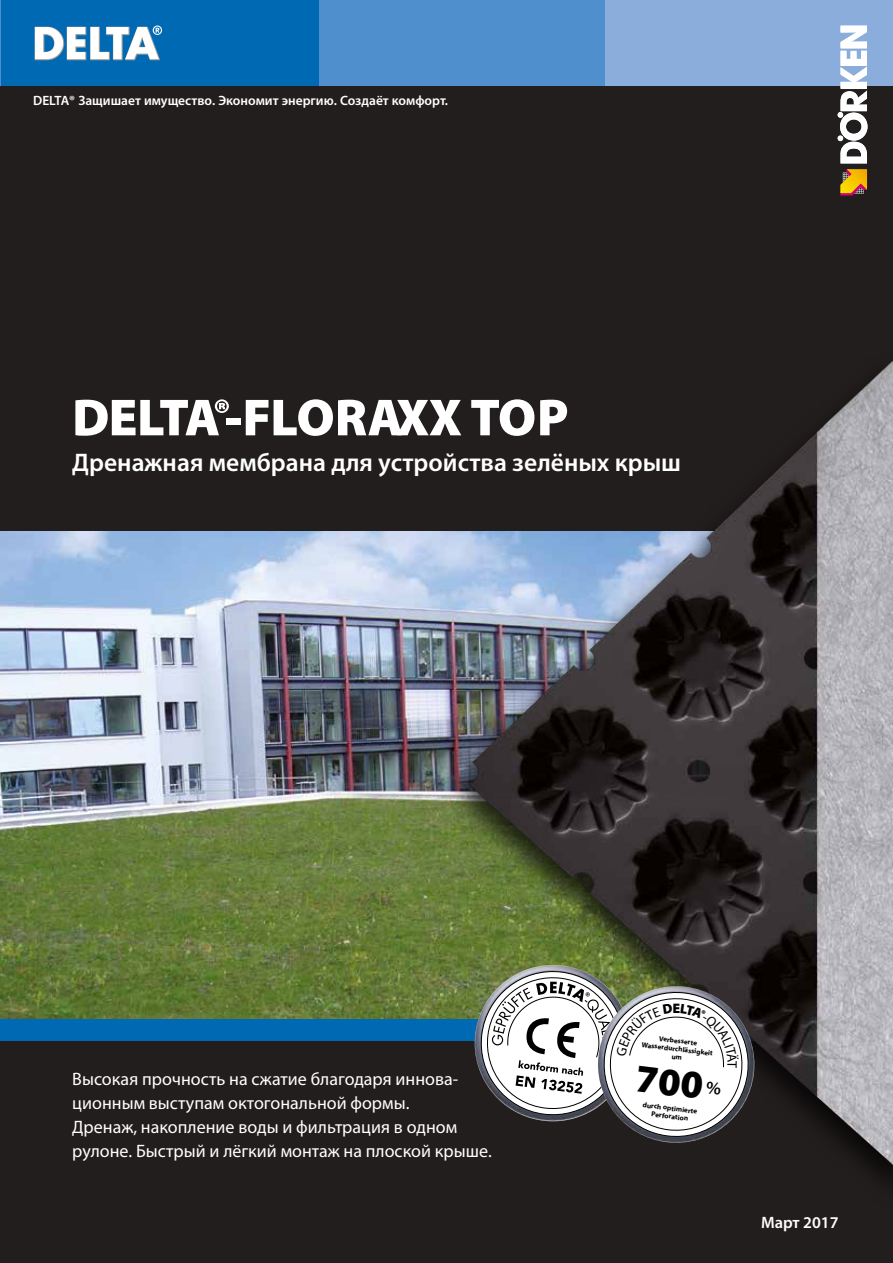
<style>
.page{position:relative;width:893px;height:1263px;background:#221e1d}
.page>*{position:absolute;margin:0;border:0;box-sizing:border-box;transform-origin:0 0}
.t1{font:900 52.5px "Delta Myriad Pro";letter-spacing:-.005em;color:#fff}
.t2{font:900 39.45px "Myriad Pro Doerken";color:#000}
.t3{font:600 25.5px "Myriad Pro Doerken";color:#fff}
.t4{font:18px/24px "Myriad Pro Doerken";color:#fff}
.t5{font:600 16.5px "Myriad Pro Doerken";color:#fff}
.t6{font:900 13.8px "Delta Myriad Pro";color:#000}
.t7{font:600 13.5px "Myriad Pro Doerken";color:#fff}
.t8{font:700 7.2px/8.2px "Myriad Pro Doerken";color:#000;text-align:center}
</style>
<div class="page">
<div style="left:319px;top:0;width:287px;height:85px;background:#4f8fcd"></div>
<div style="left:606px;top:0;width:287px;height:85px;background:#8baddc"></div>
<div style="left:0;top:0;width:319px;height:85px;background:#0069b4"></div>
<svg style="left:35px;top:26px;width:127px;height:34px"></svg>
<svg style="left:837px;top:25px;width:30px;height:138px"></svg>
<svg style="left:840px;top:169px;width:27px;height:26px"></svg>
<hr style="left:0;top:0;width:1px;height:85px;background:#4f8fcd">
<img style="left:0;top:531px;width:442px;height:488px">
<div style="left:0;top:1019px;width:893px;height:22px;background:#0069b4"></div>
<div style="left:442px;top:353px;width:451px;height:856px;background:#000;opacity:.75"></div>
<img style="left:461px;top:361px;width:432px;height:804px">
<svg style="left:472px;top:962px;width:285px;height:184px"></svg>
<p class="t7" style="left:33px;top:92px;width:416px">DELTA® Защишает имущество. Экономит энергию. Создаёт комфорт.</p>
<h1 class="t1" style="left:72px;top:383px;width:498px">DELTA®-FLORAXX TOP</h1>
<h3 class="t3" style="left:72px;top:446px;width:610px">Дренажная мембрана для устройства зелёных крыш</h3>
<p class="t4" style="left:72px;top:1067px;width:421px">Высокая прочность на сжатие благодаря иннова&shy;ционным выступам октогональной формы.<br>Дренаж, накопление воды и фильтрация в одном рулоне. Быстрый и лёгкий монтаж на плоской крыше.</p>
<p class="t6" style="left:673px;top:999px;width:9px">E</p>
<p class="t8" style="left:643px;top:1032px;width:73px;rotate:7deg">Verbesserte<br>Wasserdurchlässigkeit um</p>
<h2 class="t2" style="left:639px;top:1051px;width:87px;rotate:7deg">700 <sup>%</sup></h2>
<p class="t8" style="left:643px;top:1100px;width:57px;rotate:7deg">durch optimierte<br>Perforation</p>
<p class="t5" style="left:761px;top:1212px;width:79px">Март 2017</p>
</div>
